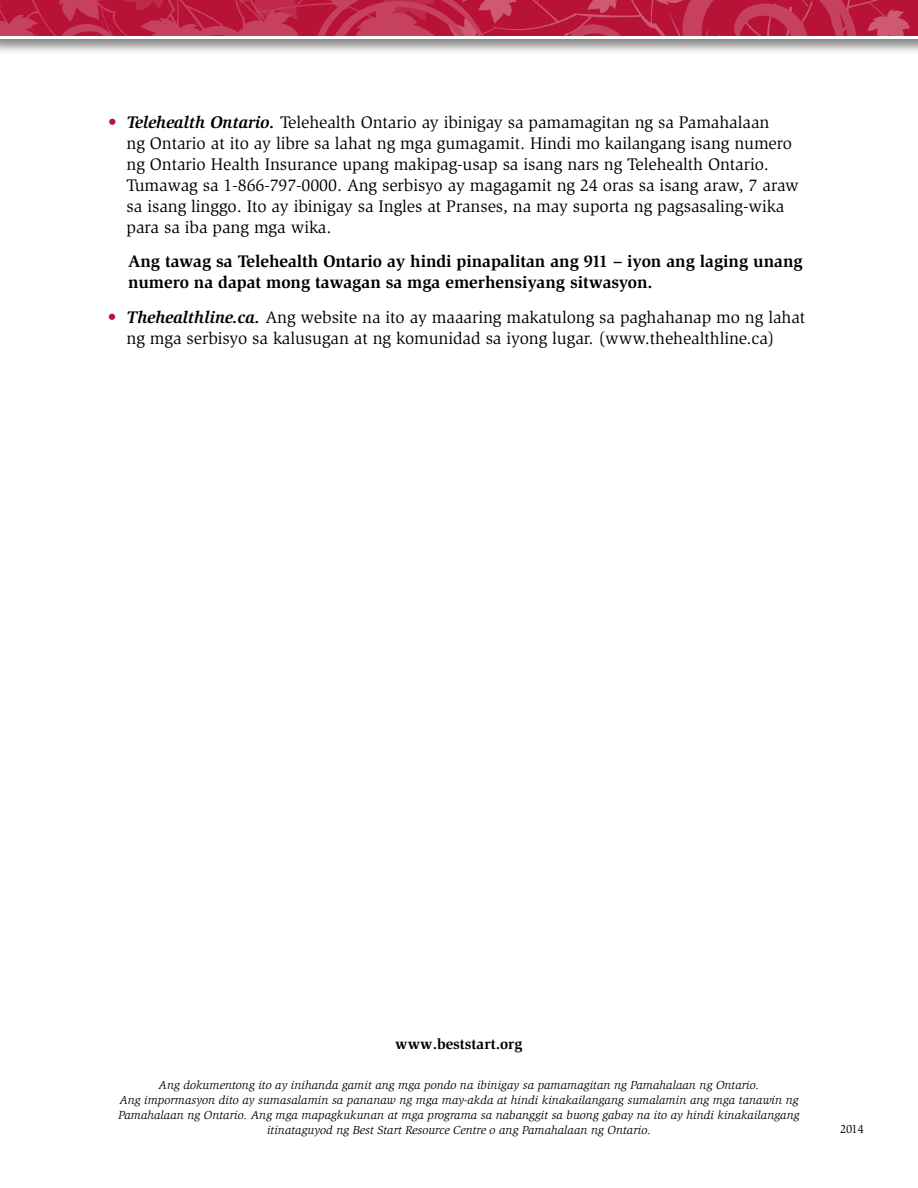
<style>
.page{position:relative;width:918px;height:1188px;background:#fff}
.page>*{position:absolute;margin:0;border:0;box-sizing:border-box;transform-origin:0 0}
.t1{font:17.25px/21px "Slimbach";letter-spacing:-.005em;color:#000}
.t2{font:700 17.25px/21px "Slimbach";letter-spacing:-.005em;color:#000}
.t3{font:700 15px "Slimbach";color:#000}
.t4{font:italic 12px/15px "Slimbach";color:#000;text-align:center}
.t5{font:12px "Slimbach";color:#000}
.s1{color:#b81237}
.s2{font-weight:700;font-style:italic}
</style>
<div class="page">
<div style="left:0;top:0;width:918px;height:56px;background:#000;opacity:.5"></div>
<svg style="left:0;top:0;width:918px;height:36px;background:#bd2647"></svg>
<hr style="left:0;top:36px;width:918px;height:3px;background:#fff">
<p class="t1" style="left:127px;top:112px;width:674px;text-indent:-19px"><span class="s1">•</span> <span class="s2">Telehealth Ontario.</span> Telehealth Ontario ay ibinigay sa pamamagitan ng sa Pamahalaan<br>ng Ontario at ito ay libre sa lahat ng mga gumagamit. Hindi mo kailangang isang numero ng Ontario Health Insurance upang makipag-usap sa isang nars ng Telehealth Ontario.<br>Tumawag sa 1-866-797-0000. Ang serbisyo ay magagamit ng 24 oras sa isang araw, 7 araw sa isang linggo. Ito ay ibinigay sa Ingles at Pranses, na may suporta ng pagsasaling-wika para sa iba pang mga wika.</p>
<p class="t2" style="left:128px;top:251px;width:676px">Ang tawag sa Telehealth Ontario ay hindi pinapalitan ang 911 – iyon ang laging unang numero na dapat mong tawagan sa mga emerhensiyang sitwasyon.</p>
<p class="t1" style="left:127px;top:306px;width:680px;text-indent:-19px"><span class="s1">•</span> <span class="s2">Thehealthline.ca.</span> Ang website na ito ay maaaring makatulong sa paghahanap mo ng lahat ng mga serbisyo sa kalusugan at ng komunidad sa iyong lugar. (www.thehealthline.ca)</p>
<p class="t3" style="left:395px;top:1035px;width:129px">www.beststart.org</p>
<p class="t4" style="left:118px;top:1078px;width:683px">Ang dokumentong ito ay inihanda gamit ang mga pondo na ibinigay sa pamamagitan ng Pamahalaan ng Ontario.<br>Ang impormasyon dito ay sumasalamin sa pananaw ng mga may-akda at hindi kinakailangang sumalamin ang mga tanawin ng Pamahalaan ng Ontario. Ang mga mapagkukunan at mga programa sa nabanggit sa buong gabay na ito ay hindi kinakailangang itinataguyod ng Best Start Resource Centre o ang Pamahalaan ng Ontario.</p>
<p class="t5" style="left:840px;top:1122px;width:25px">2014</p>
</div>
